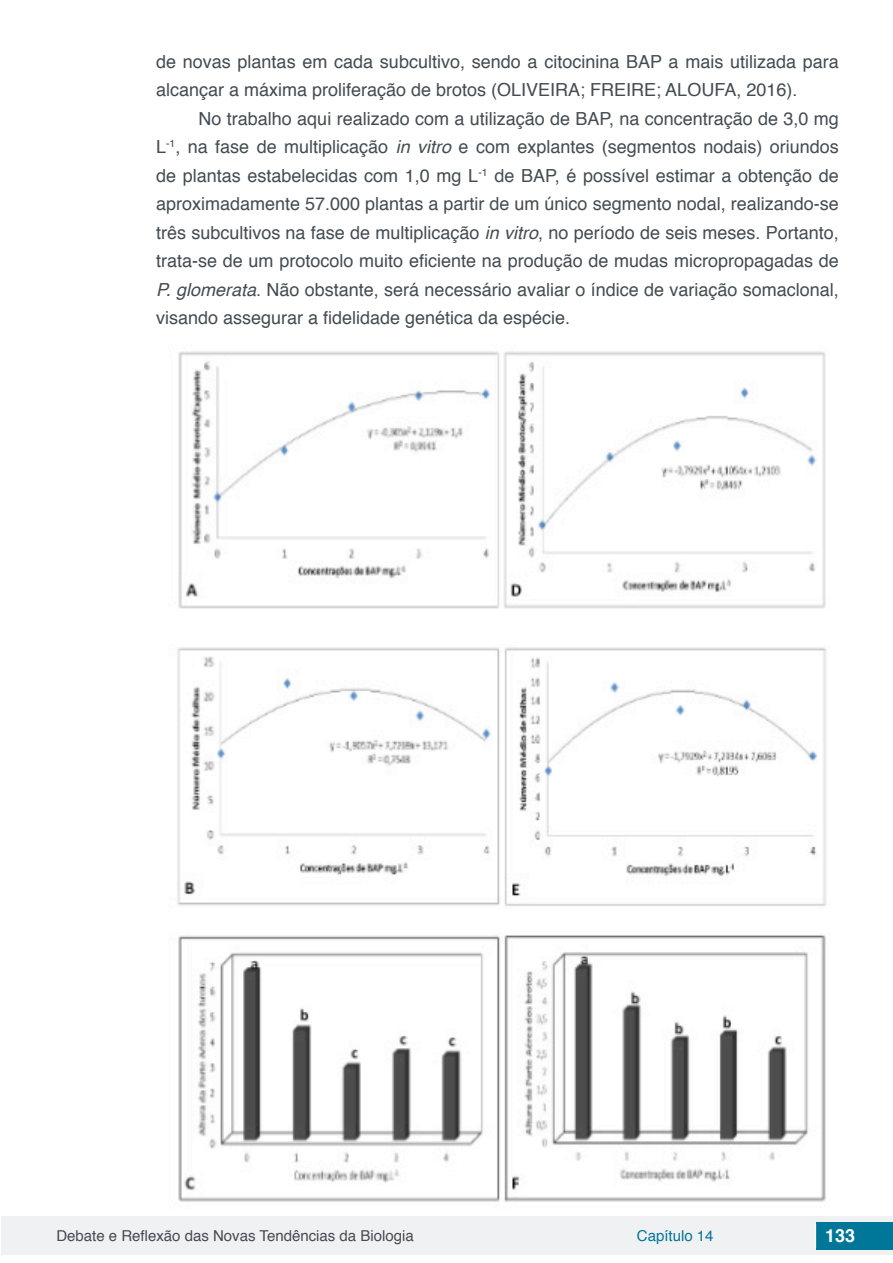
<style>
.page{position:relative;width:893px;height:1263px;background:#fff}
.page>*{position:absolute;margin:0;border:0;box-sizing:border-box;transform-origin:0 0}
.t1{font:18px/28.5px "Helvetica";color:#434c52}
.t2{font:700 18px "Helvetica";color:#fff}
.t3{font:15px "Helvetica";color:#434c52}
.t4{font:15px "Helvetica";color:#007699}
.s1{font-style:italic}
</style>
<div class="page">
<div style="left:1px;top:1216px;width:891px;height:38px;background:#f0f1f2"></div>
<div style="left:816px;top:1222px;width:77px;height:27px;background:#007699"></div>
<svg style="left:815px;top:1224px;width:1px;height:24px"></svg>
<img style="left:177px;top:351px;width:650px;height:851px">
<p class="t1" style="left:156px;top:47px;width:684px">de novas plantas em cada subcultivo, sendo a citocinina BAP a mais utilizada para alcançar a máxima proliferação de brotos (OLIVEIRA; FREIRE; ALOUFA, 2016).</p>
<p class="t1" style="left:156px;top:104px;width:684px;text-align:justify;text-indent:43px">No trabalho aqui realizado com a utilização de BAP, na concentração de 3,0 mg L<sup>-1</sup>, na fase de multiplicação <span class="s1">in vitro</span> e com explantes (segmentos nodais) oriundos de plantas estabelecidas com 1,0 mg L<sup>-1</sup> de BAP, é possível estimar a obtenção de aproximadamente 57.000 plantas a partir de um único segmento nodal, realizando-se três subcultivos na fase de multiplicação <span class="s1">in vitro</span>, no período de seis meses. Portanto, trata-se de um protocolo muito eficiente na produção de mudas micropropagadas de <span class="s1">P. glomerata</span>. Não obstante, será necessário avaliar o índice de variação somaclonal, visando assegurar a fidelidade genética da espécie.</p>
<p class="t3" style="left:56px;top:1224px;width:359px">Debate e Reflexão das Novas Tendências da Biologia</p>
<p class="t4" style="left:637px;top:1224px;width:78px">Capítulo 14</p>
<p class="t2" style="left:825px;top:1221px;width:32px">133</p>
</div>
